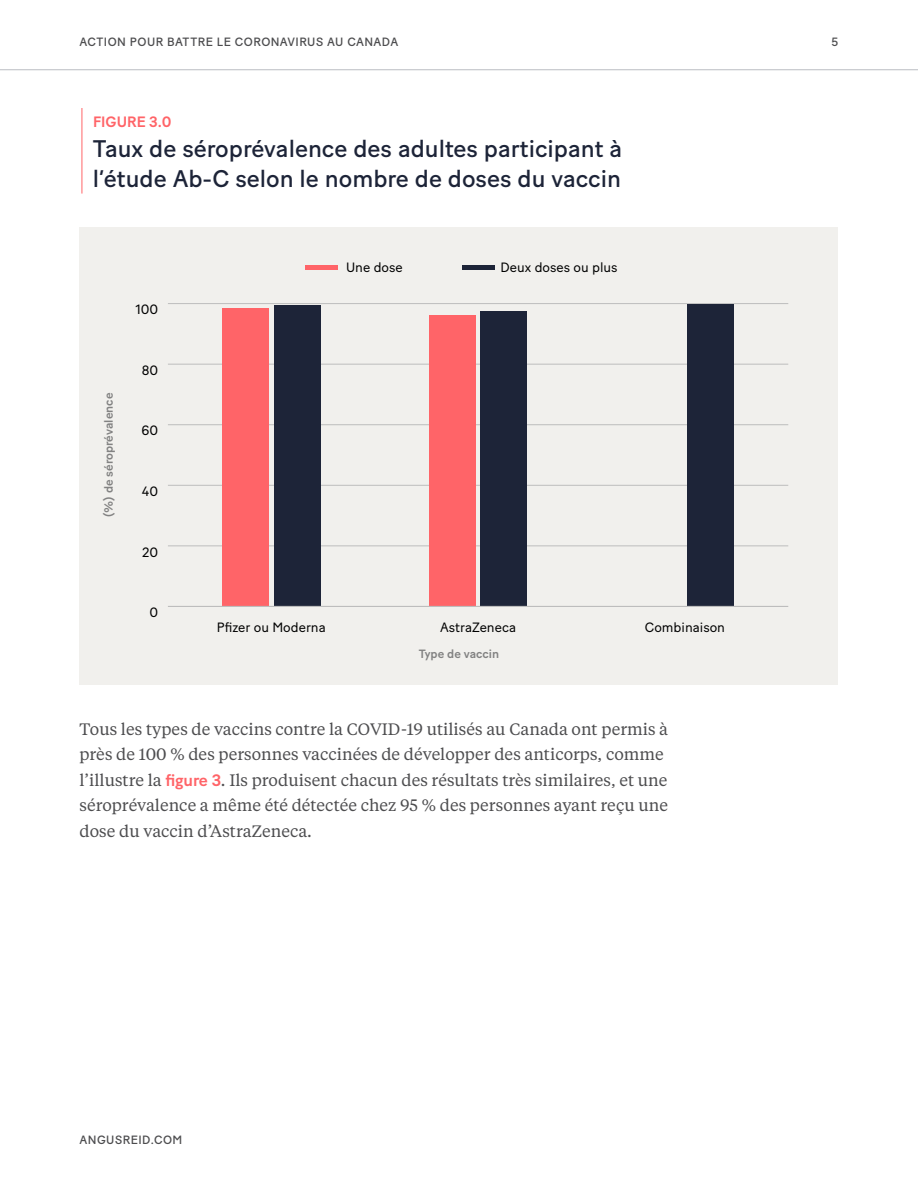
<style>
.page{position:relative;width:918px;height:1188px;background:#fff}
.page>*{position:absolute;margin:0;border:0;box-sizing:border-box;transform-origin:0 0}
.t1{font:24px/30px "Baton Turbo";color:#1d2438}
.t2{font:16.5px/25.5px "Tiempos Text";color:#4d4d4f}
.t3{font:500 15px "Baton Turbo";color:#ff6468}
.t4{font:13.5px "Baton Turbo";color:#000}
.t5{font:12px "Baton Turbo";letter-spacing:.04em;color:#4d4d4f}
.t6{font:500 12px "Baton Turbo";color:#828282}
.s1{font-family:"Baton Turbo";font-weight:500;color:#ff6468}
</style>
<div class="page">
<hr style="left:0;top:69px;width:918px;height:1px;background:#bbbdc3">
<hr style="left:82px;top:108px;width:1px;height:86px;background:#ff6468">
<div style="left:80px;top:227px;width:758px;height:458px;background:#f1f0ed"></div>
<hr style="left:168px;top:545px;width:620px;height:1px;background:#bdbdbd">
<hr style="left:168px;top:485px;width:620px;height:1px;background:#bdbdbd">
<hr style="left:168px;top:424px;width:620px;height:1px;background:#bdbdbd">
<hr style="left:168px;top:364px;width:620px;height:1px;background:#bdbdbd">
<hr style="left:168px;top:303px;width:620px;height:1px;background:#bdbdbd">
<div style="left:274px;top:305px;width:46px;height:301px;background:#1d2438"></div>
<div style="left:481px;top:311px;width:46px;height:295px;background:#1d2438"></div>
<div style="left:687px;top:304px;width:47px;height:302px;background:#1d2438"></div>
<div style="left:222px;top:308px;width:47px;height:298px;background:#ff6468"></div>
<div style="left:429px;top:315px;width:47px;height:291px;background:#ff6468"></div>
<hr style="left:168px;top:606px;width:620px;height:1px;background:#bdbdbd">
<div style="left:306px;top:265px;width:32px;height:5px;background:#ff6468"></div>
<div style="left:462px;top:265px;width:33px;height:5px;background:#1d2438"></div>
<p class="t5" style="left:80px;top:33px;width:320px">ACTION POUR BATTRE LE CORONAVIRUS AU CANADA</p>
<p class="t5" style="left:832px;top:33px;width:8px">5</p>
<p class="t3" style="left:93px;top:111px;width:80px">FIGURE 3.0</p>
<h1 class="t1" style="left:93px;top:132px;width:531px">Taux de séroprévalence des adultes participant à l’étude Ab-C selon le nombre de doses du vaccin</h1>
<p class="t6" style="left:100px;top:517px;width:126px;rotate:-90deg">(%) de séroprévalence</p>
<p class="t4" style="left:135px;top:299px;width:24px">100</p>
<p class="t4" style="left:142px;top:360px;width:18px">80</p>
<p class="t4" style="left:141px;top:420px;width:18px">60</p>
<p class="t4" style="left:142px;top:481px;width:18px">40</p>
<p class="t4" style="left:142px;top:542px;width:18px">20</p>
<p class="t4" style="left:149px;top:602px;width:10px">0</p>
<p class="t4" style="left:346px;top:257px;width:58px">Une dose</p>
<p class="t4" style="left:500px;top:257px;width:119px">Deux doses ou plus</p>
<p class="t4" style="left:217px;top:617px;width:111px">Pfizer ou Moderna</p>
<p class="t4" style="left:440px;top:617px;width:78px">AstraZeneca</p>
<p class="t4" style="left:645px;top:617px;width:82px">Combinaison</p>
<p class="t6" style="left:419px;top:645px;width:82px">Type de vaccin</p>
<p class="t2" style="left:80px;top:715px;width:590px">Tous les types de vaccins contre la COVID-19 utilisés au Canada ont permis à près de 100 % des personnes vaccinées de développer des anticorps, comme l’illustre la <span class="s1">figure 3</span>. Ils produisent chacun des résultats très similaires, et une séroprévalence a même été détectée chez 95 % des personnes ayant reçu une dose du vaccin d’AstraZeneca.</p>
<p class="t5" style="left:80px;top:1130px;width:104px">ANGUSREID.COM</p>
</div>
